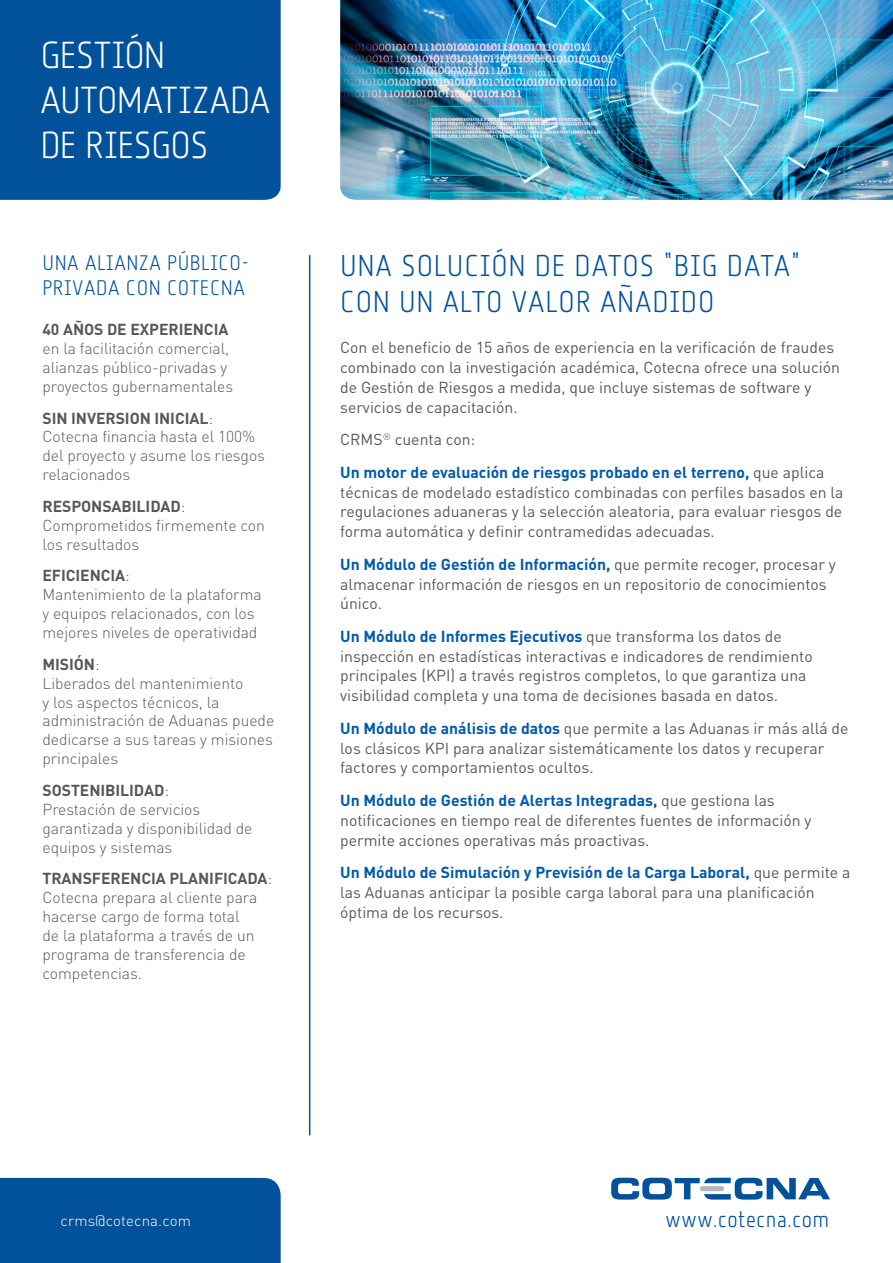
<style>
.page{position:relative;width:893px;height:1263px;background:#fff}
.page>*{position:absolute;margin:0;border:0;box-sizing:border-box;transform-origin:0 0}
.Titre_modif{font:37.5px/45px "Florin Sans LT";letter-spacing:-.02em;color:#fff}
.Sous-titres{font:30px/36px "Florin Sans LT";letter-spacing:.025em;color:#01529a}
.t1{font:22.5px "Florin Sans LT";color:#01529a}
.Sous-titres-2{font:21px/25.2px "Florin Sans LT";letter-spacing:.025em;color:#01529a}
.texte{font:15.75px/19.8px "DIN Pro";color:#57585a}
.texte-2{font:300 15.75px/18.9px "DIN Pro";letter-spacing:-.005em;color:#57585a}
.t2{font:300 15px "DIN Pro";letter-spacing:.01em;color:#fff}
.s1{font-weight:700}
.s2{font-weight:700;color:#015aaa}
</style>
<div class="page">
<div style="left:0;top:1178px;width:281px;height:85px;background:#01529a"></div>
<svg style="left:611px;top:1178px;width:219px;height:21px"></svg>
<div style="left:700px;top:1186px;width:24px;height:5px;background:#b2b7bb;border-radius:3px"></div>
<div style="left:0;top:0;width:281px;height:200px;background:#01529a"></div>
<img style="left:340px;top:0;width:553px;height:200px">
<hr style="left:309px;top:255px;width:1px;height:880px;background:#01529a">
<p class="Titre_modif" style="left:40px;top:32px;width:231px">GESTIÓN<br>AUTOMATIZADA<br>DE RIESGOS</p>
<p class="Sous-titres-2" style="left:43px;top:250px;width:208px">UNA ALIANZA PÚBLICO-<br>PRIVADA CON COTECNA</p>
<p class="texte-2" style="left:43px;top:319px;width:192px"><span class="s1">40 AÑOS DE EXPERIENCIA </span>en la facilitación comercial, alianzas público-privadas y proyectos gubernamentales</p>
<p class="texte-2" style="left:43px;top:407px;width:224px"><span class="s1">SIN INVERSION INICIAL</span>:<br>Cotecna financia hasta el 100% del proyecto y asume los riesgos relacionados</p>
<p class="texte-2" style="left:43px;top:495px;width:224px"><span class="s1">RESPONSABILIDAD</span>:<br>Comprometidos firmemente con los resultados</p>
<p class="texte-2" style="left:43px;top:565px;width:221px"><span class="s1">EFICIENCIA</span>:<br>Mantenimiento de la plataforma y equipos relacionados, con los mejores niveles de operatividad</p>
<p class="texte-2" style="left:43px;top:653px;width:233px"><span class="s1">MISIÓN</span>:<br>Liberados del mantenimiento<br>y los aspectos técnicos, la administración de Aduanas puede dedicarse a sus tareas y misiones principales</p>
<p class="texte-2" style="left:43px;top:779px;width:212px"><span class="s1">SOSTENIBILIDAD</span>:<br>Prestación de servicios garantizada y disponibilidad de equipos y sistemas</p>
<p class="texte-2" style="left:43px;top:868px;width:231px"><span class="s1">TRANSFERENCIA PLANIFICADA</span>:<br>Cotecna prepara al cliente para hacerse cargo de forma total<br>de la plataforma a través de un programa de transferencia de competencias.</p>
<p class="Sous-titres" style="left:340px;top:247px;width:462px">UNA SOLUCIÓN DE DATOS “BIG DATA”<br>CON UN ALTO VALOR AÑADIDO</p>
<p class="texte" style="left:340px;top:336px;width:501px">Con el beneficio de 15 años de experiencia en la verificación de fraudes combinado con la investigación académica, Cotecna ofrece una solución de Gestión de Riesgos a medida, que incluye sistemas de software y servicios de capacitación.</p>
<p class="texte" style="left:340px;top:428px;width:137px">CRMS<sup>®</sup> cuenta con:</p>
<p class="texte" style="left:340px;top:461px;width:505px"><span class="s2">Un motor de evaluación de riesgos probado en el terreno,</span> que aplica técnicas de modelado estadístico combinadas con perfiles basados en la regulaciones aduaneras y la selección aleatoria, para evaluar riesgos de forma automática y definir contramedidas adecuadas.</p>
<p class="texte" style="left:340px;top:553px;width:497px"><span class="s2">Un Módulo de Gestión de Información,</span> que permite recoger, procesar y almacenar información de riesgos en un repositorio de conocimientos único.</p>
<p class="texte" style="left:340px;top:625px;width:474px"><span class="s2">Un Módulo de Informes Ejecutivos</span> que transforma los datos de inspección en estadísticas interactivas e indicadores de rendimiento principales (KPI) a través registros completos, lo que garantiza una visibilidad completa y una toma de decisiones basada en datos.</p>
<p class="texte" style="left:340px;top:717px;width:510px"><span class="s2">Un Módulo de análisis de datos</span> que permite a las Aduanas ir más allá de los clásicos KPI para analizar sistemáticamente los datos y recuperar factores y comportamientos ocultos.</p>
<p class="texte" style="left:340px;top:789px;width:473px"><span class="s2">Un Módulo de Gestión de Alertas Integradas,</span> que gestiona las notificaciones en tiempo real de diferentes fuentes de información y permite acciones operativas más proactivas.</p>
<p class="texte" style="left:340px;top:861px;width:512px"><span class="s2">Un Módulo de Simulación y Previsión de la Carga Laboral,</span> que permite a las Aduanas anticipar la posible carga laboral para una planificación óptima de los recursos.</p>
<p class="t2" style="left:61px;top:1209px;width:132px">crms@cotecna.com</p>
<h3 class="t1" style="left:665px;top:1206px;width:166px">www.cotecna.com</h3>
</div>
